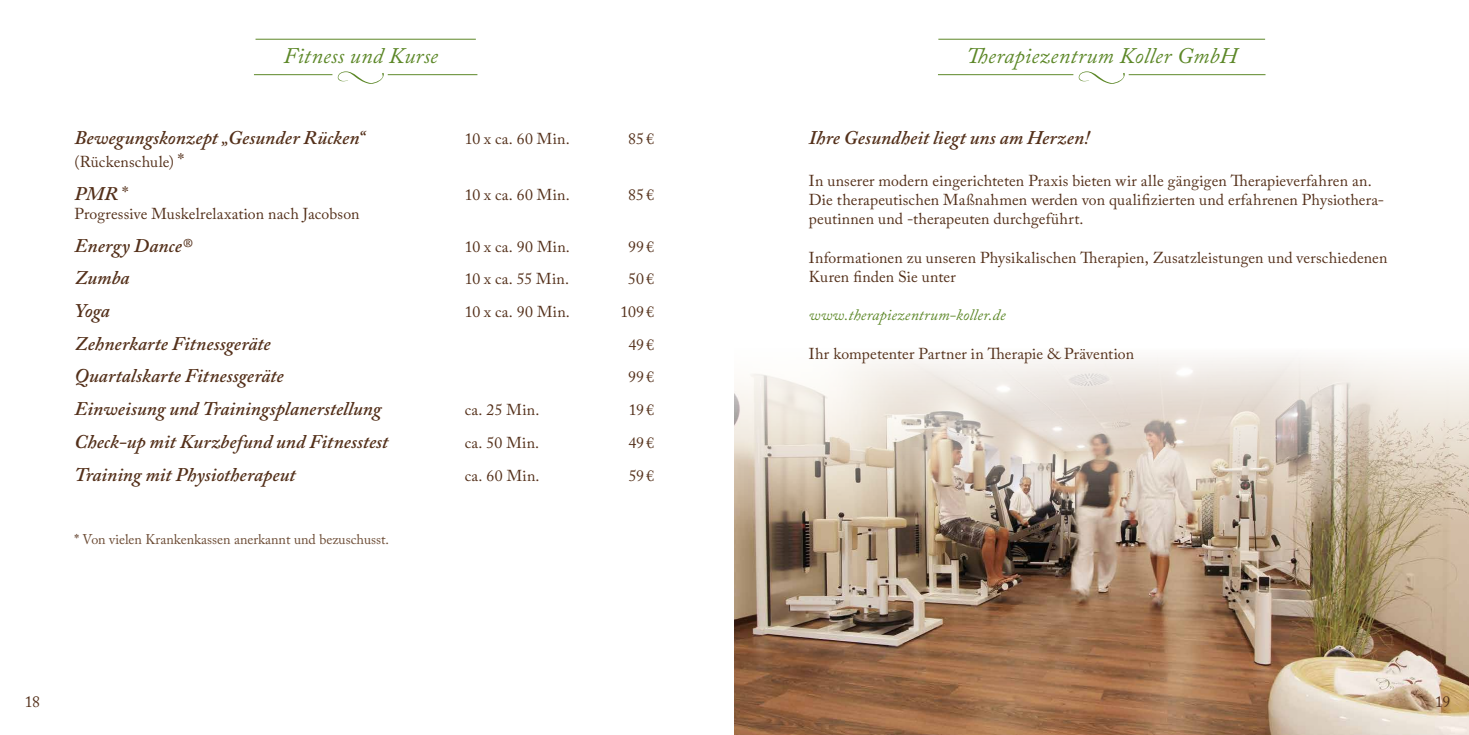
<style>
.page{position:relative;width:1469px;height:735px;background:#fff}
.page>*{position:absolute;margin:0;border:0;box-sizing:border-box;transform-origin:0 0}
.t1{font:italic 22.05px "Adobe Caslon Pro";letter-spacing:.01em;color:#5c8727}
.t2{font:italic 600 19.25px "Adobe Caslon Pro";color:#54301a}
.t3{font:15.75px/19.2px "Adobe Caslon Pro";letter-spacing:.01em;color:#54301a}
.t4{font:italic 15.75px "Adobe Caslon Pro";letter-spacing:.01em;color:#5c8727}
.t5{font:14px "Adobe Caslon Pro";color:#6c4b34}
.s1{font-size:19.25px}
.s2{font-weight:400;font-style:normal}
.s3{color:#54301a}
</style>
<div class="page">
<img style="left:734px;top:357px;width:734px;height:377px">
<hr style="left:388px;top:74px;width:89px;height:1px;background:#5c8727">
<hr style="left:254px;top:74px;width:78px;height:1px;background:#5c8727">
<div style="left:265px;top:26px;width:194px;height:59px;background:#fff"></div>
<hr style="left:255px;top:39px;width:221px;height:1px;background:#5c8727">
<svg style="left:338px;top:71px;width:46px;height:13px"></svg>
<hr style="left:1128px;top:74px;width:137px;height:1px;background:#5c8727">
<hr style="left:938px;top:74px;width:135px;height:1px;background:#5c8727">
<div style="left:949px;top:26px;width:309px;height:64px;background:#fff"></div>
<hr style="left:938px;top:39px;width:327px;height:1px;background:#5c8727">
<svg style="left:1078px;top:71px;width:46px;height:13px"></svg>
<h1 class="t1" style="left:283px;top:43px;width:156px">Fitness und Kurse</h1>
<p class="t2" style="left:74px;top:126px;width:292px">Bewegungskonzept „Gesunder Rücken“</p>
<p class="t3" style="left:465px;top:129px;width:106px">10 x ca. 60 Min.</p>
<p class="t3" style="left:628px;top:129px;width:27px">85€</p>
<p class="t3" style="left:74px;top:152px;width:111px">(Rückenschule) <span class="s1">*</span></p>
<p class="t2" style="left:74px;top:182px;width:55px">PMR <span class="s2">*</span></p>
<p class="t3" style="left:465px;top:185px;width:106px">10 x ca. 60 Min.</p>
<p class="t3" style="left:628px;top:185px;width:27px">85€</p>
<p class="t3" style="left:74px;top:204px;width:287px">Progressive Muskelrelaxation nach Jacobson</p>
<p class="t2" style="left:74px;top:233px;width:119px">Energy Dance®</p>
<p class="t3" style="left:465px;top:236px;width:107px">10 x ca. 90 Min.</p>
<p class="t3" style="left:628px;top:236px;width:27px">99€</p>
<p class="t2" style="left:74px;top:266px;width:57px">Zumba</p>
<p class="t3" style="left:465px;top:269px;width:106px">10 x ca. 55 Min.</p>
<p class="t3" style="left:628px;top:269px;width:27px">50€</p>
<p class="t2" style="left:74px;top:299px;width:37px">Yoga</p>
<p class="t3" style="left:465px;top:302px;width:107px">10 x ca. 90 Min.</p>
<p class="t3" style="left:620px;top:302px;width:35px">109€</p>
<p class="t2" style="left:74px;top:331px;width:197px">Zehnerkarte Fitnessgeräte</p>
<p class="t3" style="left:628px;top:334px;width:27px">49€</p>
<p class="t2" style="left:74px;top:364px;width:210px">Quartalskarte Fitnessgeräte</p>
<p class="t3" style="left:628px;top:367px;width:27px">99€</p>
<p class="t2" style="left:74px;top:397px;width:308px">Einweisung und Trainingsplanerstellung</p>
<p class="t3" style="left:465px;top:400px;width:76px">ca. 25 Min.</p>
<p class="t3" style="left:629px;top:400px;width:27px">19€</p>
<p class="t2" style="left:74px;top:429px;width:315px">Check-up mit Kurzbefund und Fitnesstest</p>
<p class="t3" style="left:465px;top:432px;width:76px">ca. 50 Min.</p>
<p class="t3" style="left:628px;top:432px;width:27px">49€</p>
<p class="t2" style="left:74px;top:462px;width:223px">Training mit Physiotherapeut</p>
<p class="t3" style="left:465px;top:465px;width:76px">ca. 60 Min.</p>
<p class="t3" style="left:628px;top:465px;width:27px">59€</p>
<p class="t5" style="left:74px;top:530px;width:316px"><span class="s3">*</span> Von vielen Krankenkassen anerkannt und bezuschusst.</p>
<p class="t3" style="left:25px;top:691px;width:17px">18</p>
<h1 class="t1" style="left:966px;top:43px;width:272px">Therapiezentrum Koller GmbH</h1>
<p class="t2" style="left:809px;top:125px;width:282px">Ihre Gesundheit liegt uns am Herzen!</p>
<p class="t3" style="left:809px;top:170px;width:577px">In unserer modern eingerichteten Praxis bieten wir alle gängigen Therapieverfahren an.<br>Die therapeutischen Maßnahmen werden von qualifizierten und erfahrenen Physiothera&shy;peutinnen und -therapeuten durchgeführt.</p>
<p class="t3" style="left:809px;top:247px;width:580px">Informationen zu unseren Physikalischen Therapien, Zusatzleistungen und verschiedenen<br>Kuren finden Sie unter</p>
<p class="t4" style="left:809px;top:305px;width:198px">www.therapiezentrum-koller.de</p>
<p class="t3" style="left:809px;top:344px;width:327px">Ihr kompetenter Partner in Therapie &amp; Prävention</p>
<p class="t3" style="left:1434px;top:691px;width:17px">19</p>
</div>
